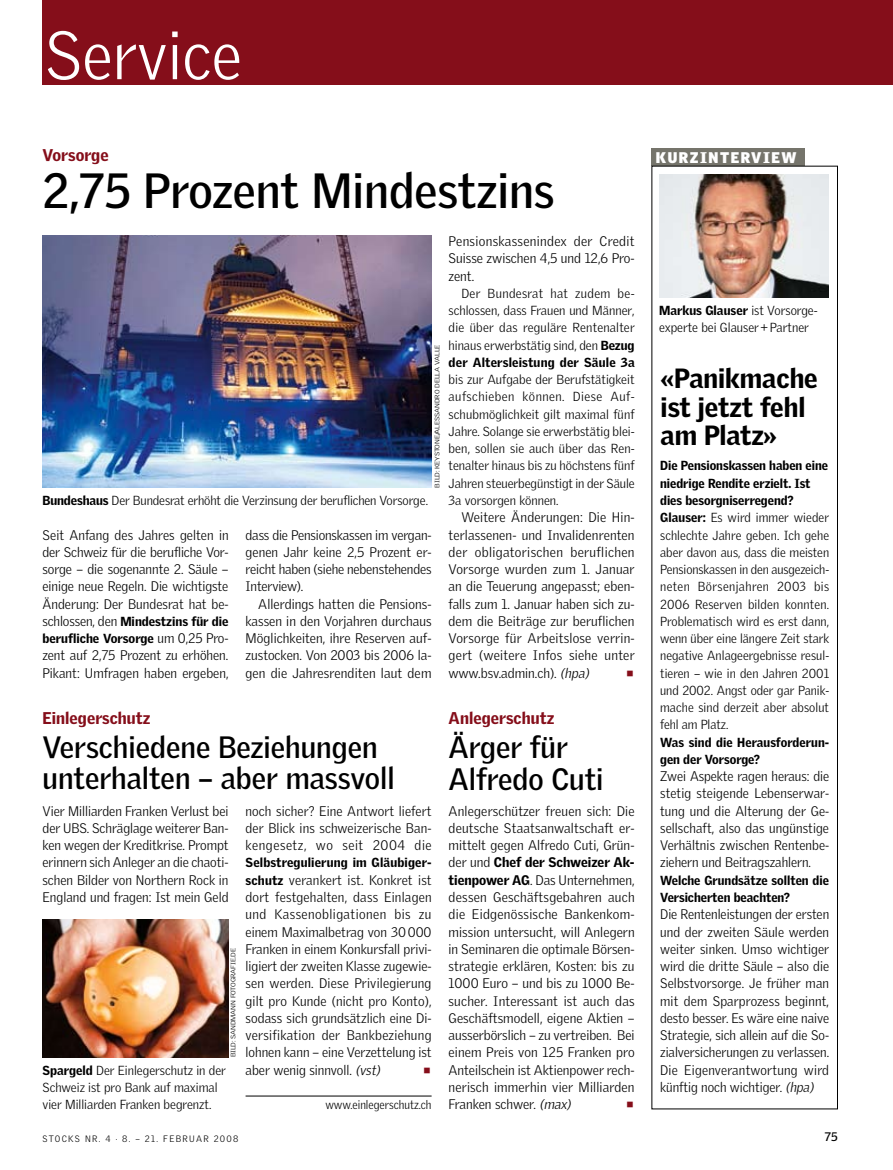
<style>
.page{position:relative;width:893px;height:1170px;background:#fff}
.page>*{position:absolute;margin:0;border:0;box-sizing:border-box;transform-origin:0 0}
.t1{font:300 66px "Griffith Gothic";color:#fff}
.t2{font:700 48px "Griffith Gothic";color:#000}
.t3{font:700 30px/31.5px "Griffith Gothic";color:#000}
.t4{font:900 27px/28.5px "Griffith Gothic";color:#000}
.t5{font:900 16.5px "Griffith Gothic";letter-spacing:.005em;color:#850e1a}
.t6{font:900 15px "Griffith Gothic";letter-spacing:.1em;color:#fff}
.t7{font:300 13.5px/17.2px "Griffith Gothic";color:#000;text-align:justify}
.t8{font:300 12.75px/17.2px "Griffith Gothic";color:#000}
.t9{font:900 12.75px/17.2px "Griffith Gothic";color:#000}
.t10{font:300 12px "Griffith Gothic";color:#000;scale:.95 1}
.t11{font:700 12px "Griffith Gothic";color:#000}
.t12{font:300 9px "Griffith Gothic";letter-spacing:.15em;color:#000}
.t13{font:300 6.3px "Griffith Gothic";letter-spacing:-.035em;color:#000;scale:1.18 1}
.s1{font-weight:900}
.s2{font-weight:300;font-size:13.5px}
.s3{font-weight:900;font-size:12.75px}
.s4{font-style:italic}
</style>
<div class="page">
<div style="left:43px;top:0;width:850px;height:85px;background:#850e1a"></div>
<img style="left:43px;top:236px;width:389px;height:251px">
<img style="left:43px;top:919px;width:186px;height:138px">
<div style="left:652px;top:149px;width:153px;height:17px;background:#75746b"></div>
<div style="left:652px;top:166px;width:186px;height:942px;border:1px solid #000"></div>
<img style="left:659px;top:174px;width:169px;height:124px">
<hr style="left:246px;top:1095px;width:186px;height:1px;background:#000">
<h1 class="t1" style="left:45px;top:17px;width:198px">Service</h1>
<p class="t5" style="left:43px;top:145px;width:68px">Vorsorge</p>
<h2 class="t2" style="left:43px;top:162px;width:514px">2,75 Prozent Mindestzins</h2>
<p class="t13" style="left:433px;top:487px;width:122px;rotate:-90deg">bild: Keystone/alessandro della valle</p>
<p class="t8" style="left:43px;top:491px;width:387px"><span class="s1">Bundeshaus</span> Der Bundesrat erhöht die Verzinsung der beruflichen Vorsorge.</p>
<p class="t7" style="left:246px;top:525px;width:188px">dass die Pensionskassen im vergan&shy;genen Jahr keine 2,5 Prozent er&shy;reicht haben (siehe nebenstehendes Interview).</p>
<p class="t7" style="left:246px;top:594px;width:188px;text-indent:13px">Allerdings hatten die Pensions&shy;kassen in den Vorjahren durchaus Möglichkeiten, ihre Reserven auf&shy;zustocken. Von 2003 bis 2006 la&shy;gen die Jahresrenditen laut dem</p>
<p class="t7" style="left:43px;top:525px;width:188px">Seit Anfang des Jahres gelten in der Schweiz für die berufliche Vor&shy;sorge – die sogenannte 2. Säule – einige neue Regeln. Die wichtigste Änderung: Der Bundesrat hat be-</p>
<p class="t9" style="left:43px;top:612px;width:188px"><span class="s2">schlossen, den</span> Mindestzins für die berufliche Vorsorge <span class="s2">um 0,25 Pro-</span></p>
<p class="t7" style="left:43px;top:646px;width:188px">zent auf 2,75 Prozent zu erhöhen.<br>Pikant: Umfragen haben ergeben,</p>
<p class="t5" style="left:43px;top:708px;width:109px">Einlegerschutz</p>
<h3 class="t3" style="left:43px;top:730px;width:354px">Verschiedene Beziehungen unterhalten – aber massvoll</h3>
<p class="t7" style="left:43px;top:801px;width:188px">Vier Milliarden Franken Verlust bei der UBS. Schräglage weiterer Ban&shy;ken wegen der Kreditkrise. Prompt erinnern sich Anleger an die chaoti&shy;schen Bilder von Northern Rock in England und fragen: Ist mein Geld</p>
<p class="t13" style="left:230px;top:1057px;width:93px;rotate:-90deg">bild: Sandmann Fotografie.de</p>
<p class="t8" style="left:43px;top:1061px;width:185px"><span class="s1">Spargeld</span> Der Einlegerschutz in der<br>Schweiz ist pro Bank auf maximal vier Milliarden Franken begrenzt.</p>
<p class="t7" style="left:246px;top:801px;width:188px">noch sicher? Eine Antwort liefert der Blick ins schweizerische Ban&shy;kengesetz, wo seit 2004 die</p>
<p class="t9" style="left:246px;top:853px;width:188px">Selbstregulierung im Gläubiger-</p>
<p class="t7" style="left:246px;top:870px;width:188px"><span class="s3">schutz</span> verankert ist. Konkret ist dort festgehalten, dass Einlagen und Kassenobligationen bis zu einem Maximalbetrag von 30000<br>Franken in einem Konkursfall privi&shy;ligiert der zweiten Klasse zugewie&shy;sen werden. Diese Privilegierung gilt pro Kunde (nicht pro Konto), sodass sich grundsätzlich eine Di&shy;versifikation der Bankbeziehung lohnen kann – eine Verzettelung ist aber wenig sinnvoll. <span class="s4">(vst)</span></p>
<p class="t10" style="left:325px;top:1097px;width:113px">www.einlegerschutz.ch</p>
<p class="t7" style="left:449px;top:232px;width:188px">Pensionskassenindex der Credit Suisse zwischen 4,5 und 12,6 Pro&shy;zent.</p>
<p class="t8" style="left:449px;top:284px;width:188px;text-align:justify;text-indent:13px">Der Bundesrat hat zudem be&shy;schlossen, dass Frauen und Männer, die über das reguläre Rentenalter hinaus erwerbstätig sind, den <span class="s1">Bezug der Altersleistung der Säule 3a</span></p>
<p class="t8" style="left:449px;top:371px;width:188px;text-align:justify">bis zur Aufgabe der Berufstätigkeit aufschieben können. Diese Auf&shy;schubmöglichkeit gilt maximal fünf Jahre. Solange sie erwerbstätig blei&shy;ben, sollen sie auch über das Ren&shy;tenalter hinaus bis zu höchstens fünf Jahren steuerbegünstigt in der Säule 3a vorsorgen können.</p>
<p class="t7" style="left:449px;top:508px;width:188px;text-indent:13px">Weitere Änderungen: Die Hin&shy;terlassenen- und Invalidenrenten der obligatorischen beruflichen Vorsorge wurden zum 1. Januar an die Teuerung angepasst; eben&shy;falls zum 1. Januar haben sich zu&shy;dem die Beiträge zur beruflichen Vorsorge für Arbeitslose verrin&shy;gert (weitere Infos siehe unter www.bsv.admin.ch). <span class="s4">(hpa)</span></p>
<p class="t5" style="left:449px;top:708px;width:107px">Anlegerschutz</p>
<h3 class="t3" style="left:449px;top:731px;width:156px">Ärger für<br>Alfredo Cuti</h3>
<p class="t7" style="left:449px;top:801px;width:188px">Anlegerschützer freuen sich: Die deutsche Staatsanwaltschaft er&shy;mittelt gegen Alfredo Cuti, Grün&shy;der und <span class="s1">Chef der Schweizer Ak&shy;tienpower AG</span>. Das Unternehmen, dessen Geschäftsgebahren auch die Eidgenössische Bankenkom&shy;mission untersucht, will Anlegern in Seminaren die optimale Börsen&shy;strategie erklären, Kosten: bis zu 1000 Euro – und bis zu 1000 Be&shy;sucher. Interessant ist auch das Geschäftsmodell, eigene Aktien – ausserbörslich – zu vertreiben. Bei einem Preis von 125 Franken pro Anteilschein ist Aktienpower rech&shy;nerisch immerhin vier Milliarden Franken schwer. <span class="s4">(max)</span></p>
<p class="t12" style="left:43px;top:1132px;width:198px">STOCKS NR. 4 · 8. – 21. FEBRUAR 2008</p>
<p class="t6" style="left:656px;top:149px;width:142px">KURZINTERVIEW</p>
<p class="t8" style="left:659px;top:302px;width:160px"><span class="s1">Markus Glauser</span> ist Vorsorge&shy;experte bei Glauser+Partner</p>
<h3 class="t4" style="left:661px;top:363px;width:159px">«Panikmache ist jetzt fehl am Platz»</h3>
<p class="t8" style="left:660px;top:457px;width:171px"><span class="s1">Die Pensionskassen haben eine niedrige Rendite erzielt. Ist dies besorgniserregend?<br>Glauser:</span> Es wird immer wieder schlechte Jahre geben. Ich gehe aber davon aus, dass die meisten<br>Pensionskassen in den ausgezeich&shy;neten Börsenjahren 2003 bis<br>2006 Reserven bilden konnten.<br>Problematisch wird es erst dann, wenn über eine längere Zeit stark negative Anlageergebnisse resul&shy;tieren – wie in den Jahren 2001 und 2002. Angst oder gar Panik&shy;mache sind derzeit aber absolut fehl am Platz.</p>
<p class="t9" style="left:660px;top:733px;width:171px">Was sind die Herausforderun&shy;gen der Vorsorge?</p>
<p class="t7" style="left:660px;top:767px;width:171px">Zwei Aspekte ragen heraus: die stetig steigende Lebenserwar&shy;tung und die Alterung der Ge&shy;sellschaft, also das ungünstige Verhältnis zwischen Rentenbe&shy;ziehern und Beitragszahlern.</p>
<p class="t9" style="left:660px;top:871px;width:170px">Welche Grundsätze sollten die<br>Versicherten beachten?</p>
<p class="t7" style="left:660px;top:905px;width:171px">Die Rentenleistungen der ersten und der zweiten Säule werden weiter sinken. Umso wichtiger wird die dritte Säule – also die Selbstvorsorge. Je früher man mit dem Sparprozess beginnt, desto besser. Es wäre eine naive Strategie, sich allein auf die So&shy;zialversicherungen zu verlassen.<br>Die Eigenverantwortung wird künftig noch wichtiger. <span class="s4">(hpa)</span></p>
<p class="t11" style="left:825px;top:1129px;width:14px">75</p>
</div>
